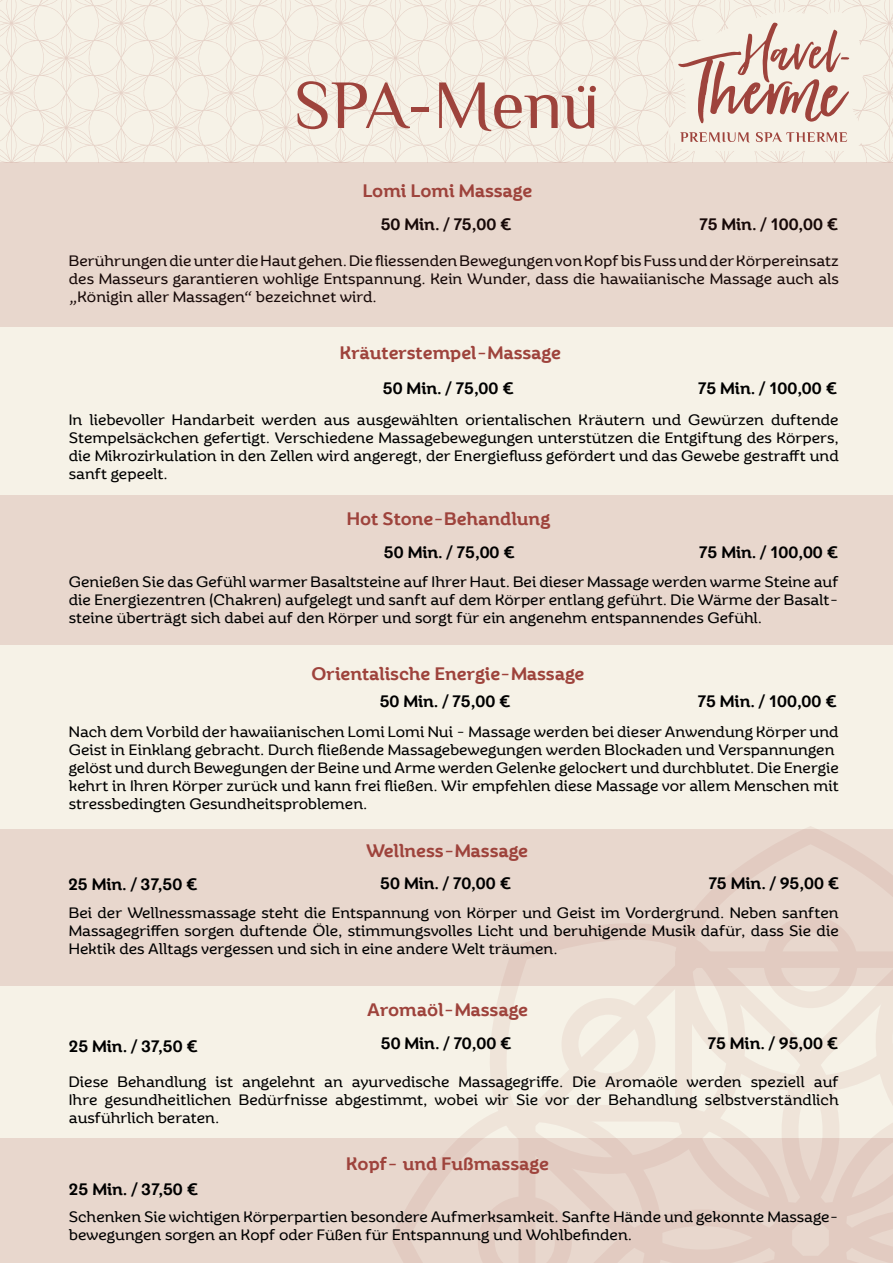
<style>
.page{position:relative;width:893px;height:1263px;background:#f6f2e7}
.page>*{position:absolute;margin:0;border:0;box-sizing:border-box;transform-origin:0 0}
.t1{font:69px "Philosopher";color:#9e433c}
.t2{font:500 18px "Rhetoric";color:#9e433c}
.t3{font:500 16.5px "Rhetoric";color:#000}
.t4{font:15px/18px "Rhetoric";color:#000;text-align:justify}
</style>
<div class="page">
<div style="left:0;top:1138px;width:893px;height:125px;background:#e8d7cd"></div>
<div style="left:0;top:829px;width:893px;height:156px;background:#e8d7cd"></div>
<div style="left:0;top:495px;width:893px;height:150px;background:#e8d7cd"></div>
<svg style="left:708px;top:826px;width:185px;height:69px"></svg>
<svg style="left:391px;top:895px;width:502px;height:368px"></svg>
<div style="left:0;top:163px;width:893px;height:164px;background:#e8d7cd"></div>
<svg style="left:450px;top:0;width:214px;height:163px"></svg>
<svg style="left:0;top:0;width:121px;height:163px"></svg>
<svg style="left:121px;top:0;width:329px;height:163px"></svg>
<svg style="left:664px;top:0;width:229px;height:163px"></svg>
<h1 class="t1" style="left:294px;top:61px;width:307px">SPA-Menü</h1>
<p class="t2" style="left:363px;top:180px;width:171px">Lomi Lomi Massage</p>
<p class="t3" style="left:381px;top:214px;width:133px">50 Min. / 75,00 €</p>
<p class="t3" style="left:699px;top:214px;width:141px">75 Min. / 100,00 €</p>
<p class="t4" style="left:69px;top:251px;width:771px">Berührungen die unter die Haut gehen. Die fliessenden Bewegungen von Kopf bis Fuss und der Körpereinsatz des Masseurs garantieren wohlige Entspannung. Kein Wunder, dass die hawaiianische Massage auch als „Königin aller Massagen“ bezeichnet wird.</p>
<p class="t2" style="left:340px;top:342px;width:223px">Kräuterstempel-Massage</p>
<p class="t3" style="left:383px;top:378px;width:133px">50 Min. / 75,00 €</p>
<p class="t3" style="left:698px;top:378px;width:141px">75 Min. / 100,00 €</p>
<p class="t4" style="left:69px;top:411px;width:771px">In liebevoller Handarbeit werden aus ausgewählten orientalischen Kräutern und Gewürzen duftende Stempelsäckchen gefertigt. Verschiedene Massagebewegungen unterstützen die Entgiftung des Körpers, die Mikrozirkulation in den Zellen wird angeregt, der Energiefluss gefördert und das Gewebe gestrafft und sanft gepeelt.</p>
<p class="t2" style="left:347px;top:508px;width:205px">Hot Stone-Behandlung</p>
<p class="t3" style="left:384px;top:543px;width:133px">50 Min. / 75,00 €</p>
<p class="t4" style="left:69px;top:573px;width:771px">Genießen Sie das Gefühl warmer Basaltsteine auf Ihrer Haut. Bei dieser Massage werden warme Steine auf die Energiezentren (Chakren) aufgelegt und sanft auf dem Körper entlang geführt. Die Wärme der Basalt&shy;steine überträgt sich dabei auf den Körper und sorgt für ein angenehm entspannendes Gefühl.</p>
<p class="t3" style="left:699px;top:543px;width:141px">75 Min. / 100,00 €</p>
<p class="t2" style="left:311px;top:663px;width:275px">Orientalische Energie-Massage</p>
<p class="t3" style="left:697px;top:692px;width:141px">75 Min. / 100,00 €</p>
<p class="t3" style="left:380px;top:692px;width:133px">50 Min. / 75,00 €</p>
<p class="t4" style="left:69px;top:723px;width:771px;text-align:left">Nach dem Vorbild der hawaiianischen Lomi Lomi Nui - Massage werden bei dieser Anwendung Körper und Geist in Einklang gebracht. Durch fließende Massagebewegungen werden Blockaden und Verspannungen gelöst und durch Bewegungen der Beine und Arme werden Gelenke gelockert und durchblutet. Die Energie kehrt in Ihren Körper zurück und kann frei fließen. Wir empfehlen diese Massage vor allem Menschen mit stressbedingten Gesundheitsproblemen.</p>
<p class="t3" style="left:68px;top:874px;width:132px">25 Min. / 37,50 €</p>
<p class="t2" style="left:366px;top:840px;width:164px">Wellness-Massage</p>
<p class="t3" style="left:380px;top:873px;width:133px">50 Min. / 70,00 €</p>
<p class="t3" style="left:708px;top:873px;width:133px">75 Min. / 95,00 €</p>
<p class="t4" style="left:69px;top:904px;width:771px">Bei der Wellnessmassage steht die Entspannung von Körper und Geist im Vordergrund. Neben sanften Massagegriffen sorgen duftende Öle, stimmungsvolles Licht und beruhigende Musik dafür, dass Sie die Hektik des Alltags vergessen und sich in eine andere Welt träumen.</p>
<p class="t3" style="left:68px;top:1037px;width:132px">25 Min. / 37,50 €</p>
<p class="t2" style="left:367px;top:999px;width:163px">Aromaöl-Massage</p>
<p class="t3" style="left:381px;top:1034px;width:133px">50 Min. / 70,00 €</p>
<p class="t3" style="left:707px;top:1034px;width:133px">75 Min. / 95,00 €</p>
<p class="t4" style="left:69px;top:1073px;width:771px">Diese Behandlung ist angelehnt an ayurvedische Massagegriffe. Die Aromaöle werden speziell auf Ihre gesundheitlichen Bedürfnisse abgestimmt, wobei wir Sie vor der Behandlung selbstverständlich ausführlich beraten.</p>
<p class="t3" style="left:69px;top:1179px;width:132px">25 Min. / 37,50 €</p>
<p class="t2" style="left:346px;top:1153px;width:204px">Kopf- und Fußmassage</p>
<p class="t4" style="left:69px;top:1208px;width:771px">Schenken Sie wichtigen Körperpartien besondere Aufmerksamkeit. Sanfte Hände und gekonnte Massage&shy;bewegungen sorgen an Kopf oder Füßen für Entspannung und Wohlbefinden.</p>
</div>
